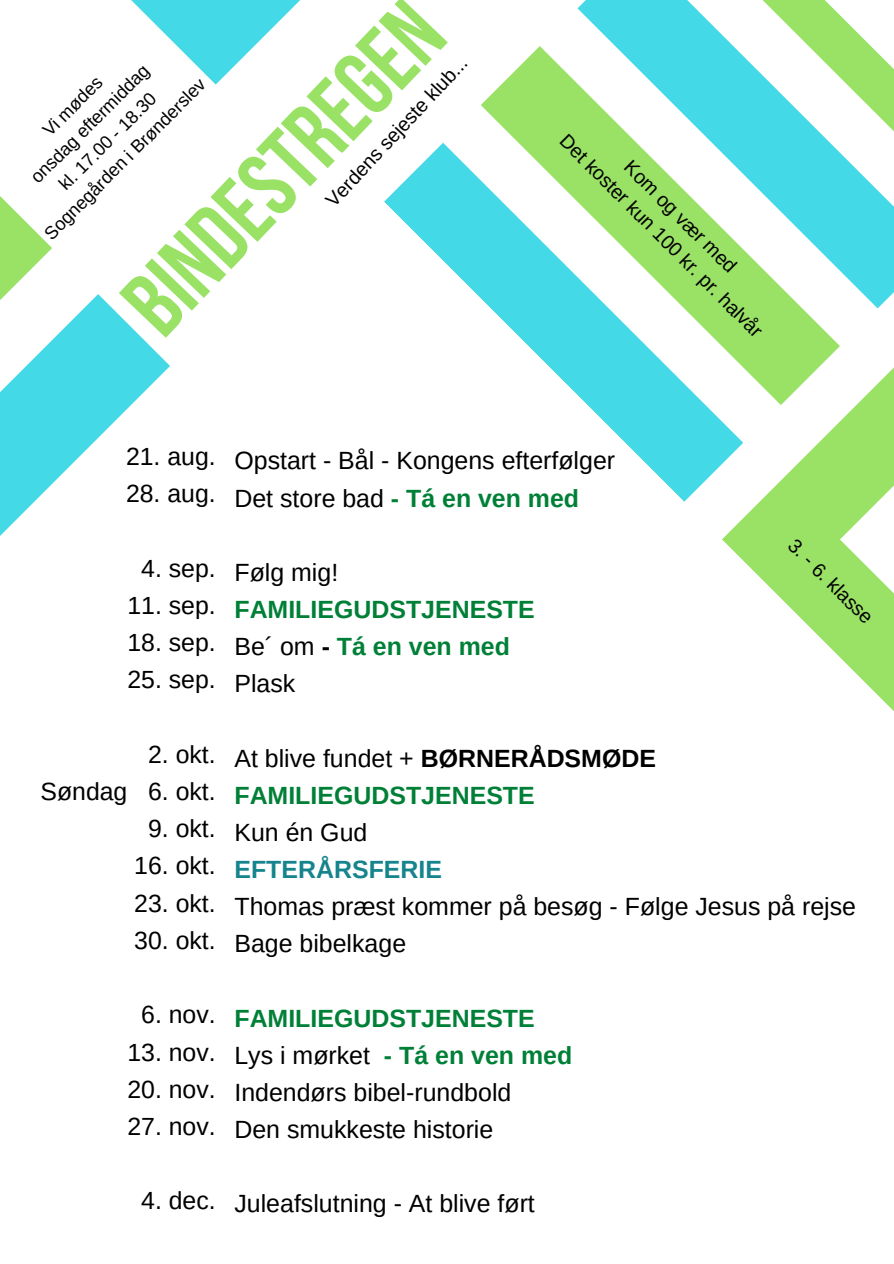
<style>
.page{position:relative;width:894px;height:1264px;background:#fff}
.page>*{position:absolute;margin:0;border:0;box-sizing:border-box;transform-origin:0 0}
.t1{font:700 92.7px "Bebas Neue";color:#99e265}
.t2{font:24.9px/37.2px "Arimo";color:#000}
.t3{font:700 24.9px/37.2px "Arimo";color:#008037}
.t4{font:700 24.9px "Arimo";color:#16848d}
.t5{font:24.75px/37.2px "Arimo";color:#000;text-align:right}
.t6{font:19.5px "Arimo";color:#000}
.t7{font:18px "Arimo";color:#000}
.s1{font-weight:700;color:#008037}
.s2{font-weight:400;color:#000}
.s3{color:#000}
</style>
<div class="page">
<svg style="left:52px;top:294px;width:118px;height:190px;fill:#44d9e6"></svg>
<svg style="left:131px;top:0;width:169px;height:85px"></svg>
<svg style="left:0;top:196px;width:52px;height:340px"></svg>
<svg style="left:722px;top:308px;width:171px;height:402px"></svg>
<svg style="left:384px;top:143px;width:359px;height:359px"></svg>
<svg style="left:477px;top:46px;width:362px;height:359px"></svg>
<svg style="left:574px;top:0;width:319px;height:308px"></svg>
<svg style="left:670px;top:0;width:223px;height:212px"></svg>
<h1 class="t1" style="left:112px;top:291px;width:417px;rotate:-46deg">BINDESTREGEN</h1>
<p class="t6" style="left:321px;top:196px;width:199px;rotate:-47deg">Verdens sejeste klub...</p>
<p class="t7" style="left:27px;top:173px;width:161px;rotate:-45deg">onsdag eftermiddag</p>
<p class="t7" style="left:38px;top:126px;width:77px;rotate:-45deg">Vi mødes</p>
<p class="t7" style="left:40px;top:229px;width:221px;rotate:-45deg">Sognegården i Brønderslev</p>
<p class="t7" style="left:55px;top:180px;width:130px;rotate:-45deg">kl. 17.00 - 18.30</p>
<p class="t6" style="left:571px;top:130px;width:279px;rotate:45deg">Det koster kun 100 kr. pr. halvår</p>
<p class="t6" style="left:635px;top:156px;width:151px;rotate:45deg">Kom og vær med</p>
<p class="t5" style="left:126px;top:437px;width:91px">21. aug.</p>
<p class="t5" style="left:126px;top:475px;width:91px">28. aug.</p>
<p class="t5" style="left:141px;top:549px;width:76px">4. sep.</p>
<p class="t5" style="left:127px;top:586px;width:90px">11. sep.</p>
<p class="t5" style="left:127px;top:623px;width:90px">18. sep.</p>
<p class="t5" style="left:127px;top:661px;width:90px">25. sep.</p>
<h3 class="t5" style="left:40px;top:735px;width:177px">2. okt.<br>Søndag 6. okt.</h3>
<h3 class="t5" style="left:148px;top:810px;width:69px">9. okt.</h3>
<h3 class="t5" style="left:134px;top:847px;width:83px">16. okt.</h3>
<h3 class="t5" style="left:134px;top:884px;width:83px">23. okt.</h3>
<h3 class="t5" style="left:134px;top:921px;width:83px">30. okt.</h3>
<h3 class="t5" style="left:141px;top:996px;width:76px">6. nov.</h3>
<h3 class="t5" style="left:127px;top:1033px;width:90px">13. nov.</h3>
<h3 class="t5" style="left:127px;top:1070px;width:90px">20. nov.</h3>
<h3 class="t5" style="left:127px;top:1107px;width:90px">27. nov.</h3>
<p class="t2" style="left:234px;top:442px;width:382px">Opstart - Bål - Kongens efterfølger<br>Det store bad <span class="s1">- Tá en ven med</span></p>
<p class="t2" style="left:234px;top:553px;width:105px">Følg mig!</p>
<p class="t3" style="left:234px;top:591px;width:302px">FAMILIEGUDSTJENESTE<br><span class="s2">Be´ om</span> <span class="s3">-</span> Tá en ven med<br><span class="s2">Plask</span></p>
<p class="t6" style="left:799px;top:534px;width:112px;rotate:45deg">3. - 6. klasse</p>
<p class="t3" style="left:234px;top:739px;width:423px"><span class="s2">At blive fundet +</span> <span class="s3">BØRNERÅDSMØDE<br></span>FAMILIEGUDSTJENESTE</p>
<p class="t2" style="left:234px;top:813px;width:134px">Kun én Gud</p>
<p class="t4" style="left:234px;top:855px;width:209px">EFTERÅRSFERIE</p>
<p class="t2" style="left:234px;top:888px;width:623px">Thomas præst kommer på besøg - Følge Jesus på rejse<br>Bage bibelkage</p>
<p class="t2" style="left:234px;top:999px;width:339px"><span class="s1">FAMILIEGUDSTJENESTE<br></span>Lys i mørket <span class="s1">- Tá en ven med<br></span>Indendørs bibel-rundbold<br>Den smukkeste historie</p>
<h3 class="t5" style="left:141px;top:1182px;width:76px">4. dec.</h3>
<p class="t2" style="left:234px;top:1185px;width:302px">Juleafslutning - At blive ført</p>
</div>
